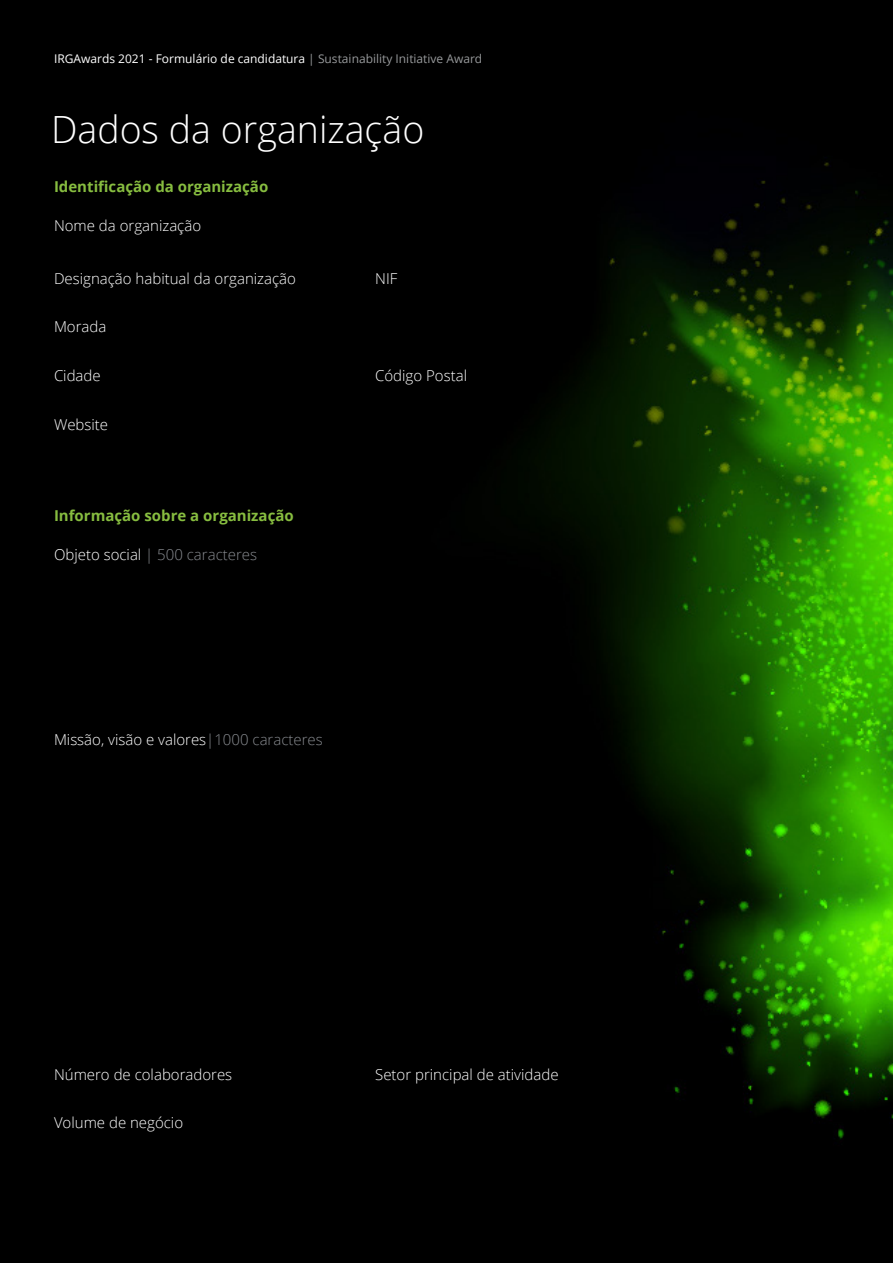
<style>
.page{position:relative;width:893px;height:1263px;background:#fff}
.page>*{position:absolute;margin:0;border:0;box-sizing:border-box;transform-origin:0 0}
.t1{font:300 37.5px "Open Sans";color:#fff}
.t2{font:300 15px "Open Sans";color:#fff}
.t3{font:700 15px "Open Sans";color:#87bd40}
.t4{font:300 15px "Open Sans";color:#878a8f}
.t5{font:12px "Open Sans";color:#fff}
.s1{color:#97999b}
.s2{color:#fff}
.s3{color:#878a8f}
</style>
<div class="page">
<img style="left:0;top:0;width:893px;height:1263px">
<p class="t5" style="left:54px;top:51px;width:430px">IRGAwards 2021 - Formulário de candidatura <span class="s1">| Sustainability Initiative Award</span></p>
<h1 class="t1" style="left:51px;top:103px;width:375px">Dados da organização</h1>
<p class="t3" style="left:54px;top:176px;width:216px">Identificação da organização</p>
<p class="t2" style="left:54px;top:216px;width:149px">Nome da organização</p>
<p class="t2" style="left:54px;top:268px;width:244px">Designação habitual da organização</p>
<p class="t2" style="left:54px;top:317px;width:54px">Morada</p>
<p class="t2" style="left:54px;top:366px;width:48px">Cidade</p>
<p class="t2" style="left:54px;top:414px;width:56px">Website</p>
<p class="t3" style="left:54px;top:504px;width:241px">Informação sobre a organização</p>
<p class="t4" style="left:54px;top:544px;width:205px"><span class="s2">Objeto social</span> | 500 caracteres</p>
<p class="t2" style="left:375px;top:268px;width:24px">NIF</p>
<p class="t2" style="left:375px;top:366px;width:93px">Código Postal</p>
<p class="t2" style="left:54px;top:729px;width:270px">Missão, visão e valores<span class="s3">|1000 caracteres</span></p>
<p class="t2" style="left:54px;top:1064px;width:180px">Número de colaboradores</p>
<p class="t2" style="left:54px;top:1113px;width:131px">Volume de negócio</p>
<p class="t2" style="left:375px;top:1064px;width:185px">Setor principal de atividade</p>
</div>
